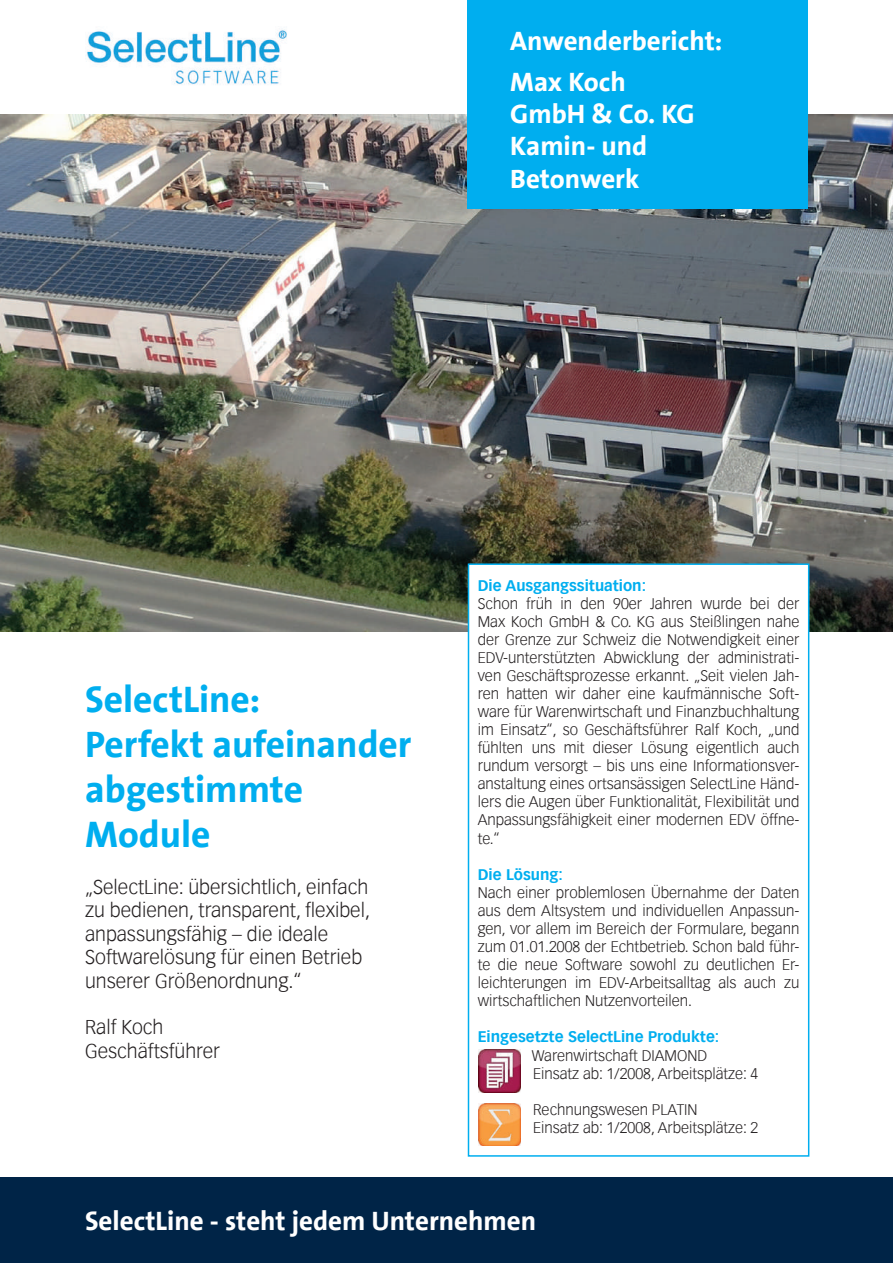
<style>
.page{position:relative;width:893px;height:1263px;background:#fff}
.page>*{position:absolute;margin:0;border:0;box-sizing:border-box;transform-origin:0 0}
.t1{font:700 37.5px/45px "The Sans Office";color:#00aeef}
.t2{font:700 27px/32.4px "The Sans Office";color:#fff}
.t3{font:300 19.5px/23.4px "Vectora Com";color:#231f20}
.t4{font:300 15px/18px "Vectora Com";color:#231f20;text-align:justify}
.t5{font:700 15px "Vectora Com";color:#00aeef}
</style>
<div class="page">
<img style="left:0;top:115px;width:893px;height:516px">
<div style="left:0;top:1178px;width:893px;height:85px;background:#002447"></div>
<div style="left:468px;top:0;width:340px;height:208px;background:#00aeef"></div>
<img style="left:85px;top:28px;width:202px;height:57px">
<div style="left:468px;top:564px;width:341px;height:592px;background:#fff"></div>
<div style="left:468px;top:563px;width:341px;height:594px;border:2px solid #00aeef"></div>
<img style="left:478px;top:1103px;width:43px;height:43px">
<img style="left:478px;top:1049px;width:43px;height:43px">
<h2 class="t2" style="left:510px;top:20px;width:214px;line-height:41px">Anwenderbericht:<br>Max Koch</h2>
<h2 class="t2" style="left:510px;top:98px;width:186px">GmbH &amp; Co. KG<br>Kamin- und<br>Betonwerk</h2>
<h1 class="t1" style="left:85px;top:677px;width:328px">SelectLine:<br>Perfekt aufeinander abgestimmte<br>Module</h1>
<h3 class="t3" style="left:85px;top:875px;width:287px">„SelectLine: übersichtlich, einfach zu bedienen, transparent, flexibel, anpassungsfähig – die ideale Softwarelösung für einen Betrieb unserer Größenordnung.“</h3>
<h3 class="t3" style="left:85px;top:1016px;width:137px">Ralf Koch<br>Geschäftsführer</h3>
<p class="t5" style="left:478px;top:577px;width:170px">Die Ausgangssituation:</p>
<p class="t4" style="left:478px;top:595px;width:323px">Schon früh in den 90er Jahren wurde bei der Max Koch GmbH &amp; Co. KG aus Steißlingen nahe der Grenze zur Schweiz die Notwendigkeit einer EDV-unterstützten Abwicklung der administrati&shy;ven Geschäftsprozesse erkannt. „Seit vielen Jah&shy;ren hatten wir daher eine kaufmännische Soft&shy;ware für Warenwirtschaft und Finanzbuchhaltung im Einsatz“, so Geschäftsführer Ralf Koch, „und fühlten uns mit dieser Lösung eigentlich auch rundum versorgt – bis uns eine Informationsver&shy;anstaltung eines ortsansässigen SelectLine Händ&shy;lers die Augen über Funktionalität, Flexibilität und Anpassungsfähigkeit einer modernen EDV öffne&shy;te.“</p>
<p class="t5" style="left:478px;top:865px;width:87px">Die Lösung:</p>
<p class="t4" style="left:478px;top:883px;width:323px">Nach einer problemlosen Übernahme der Daten aus dem Altsystem und individuellen Anpassun&shy;gen, vor allem im Bereich der Formulare, begann zum 01.01.2008 der Echtbetrieb. Schon bald führ&shy;te die neue Software sowohl zu deutlichen Er&shy;leichterungen im EDV-Arbeitsalltag als auch zu wirtschaftlichen Nutzenvorteilen.</p>
<p class="t5" style="left:478px;top:1027px;width:243px">Eingesetzte SelectLine Produkte:</p>
<p class="t4" style="left:532px;top:1047px;width:228px">Warenwirtschaft DIAMOND<br>Einsatz ab: 1/2008, Arbeitsplätze: 4</p>
<p class="t4" style="left:533px;top:1101px;width:227px">Rechnungswesen PLATIN<br>Einsatz ab: 1/2008, Arbeitsplätze: 2</p>
<h2 class="t2" style="left:85px;top:1205px;width:453px">SelectLine - steht jedem Unternehmen</h2>
</div>
